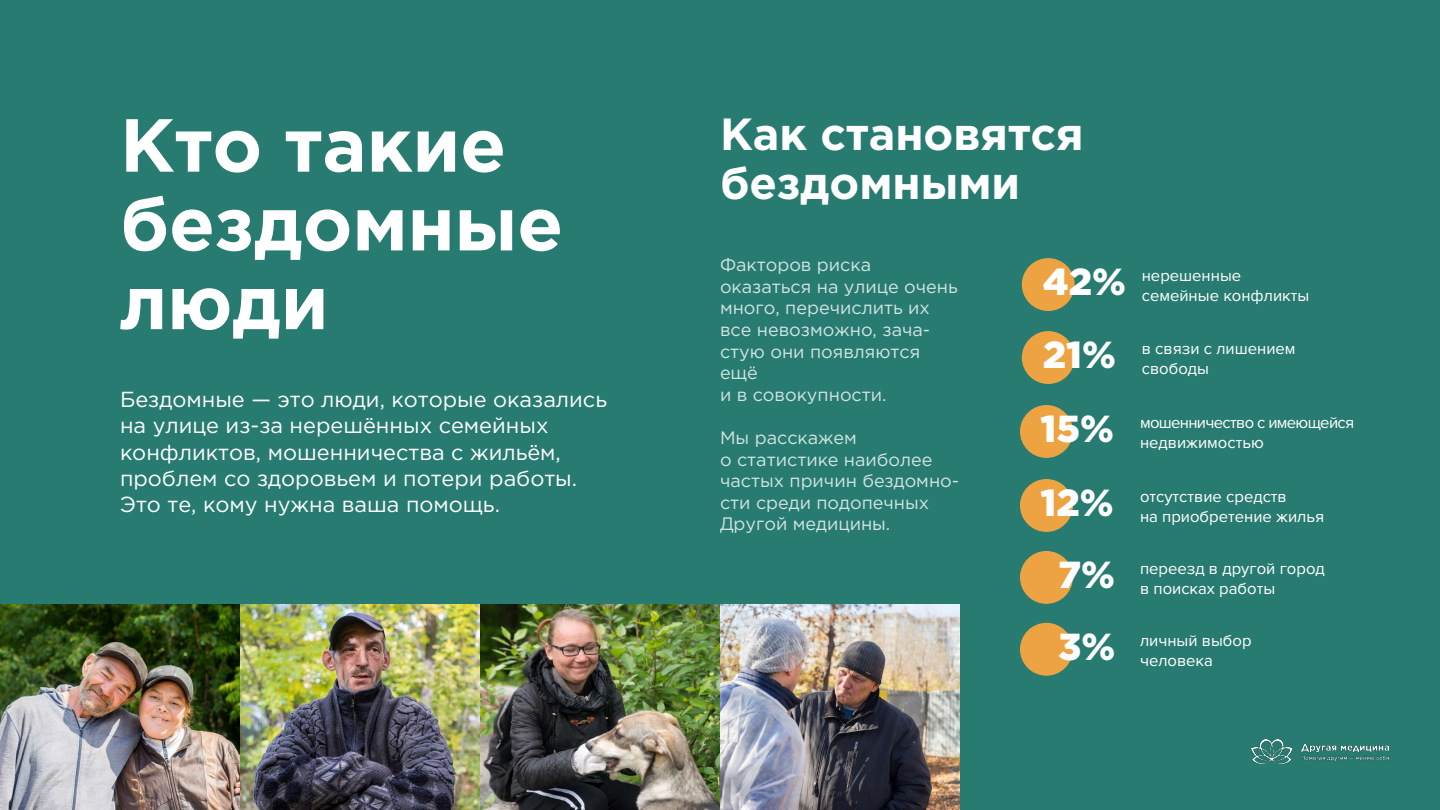
<style>
.page{position:relative;width:1440px;height:810px;background:#277b71}
.page>*{position:absolute;margin:0;border:0;box-sizing:border-box;transform-origin:0 0}
.t1{font:700 75px/78.8px "Gotham Pro";color:#fff}
.t2{font:700 45px/48.8px "Gotham Pro";color:#fff}
.t3{font:900 37.65px "Gotham Pro";color:#fff}
.t4{font:21.75px/26.1px "Gotham Pro";color:#fff}
.t5{font:18px/21.6px "Gotham Pro";color:#fff}
.t6{font:16.65px/20px "Proxima Nova";color:#fff}
.t7{font:16.65px/20px "Proxima Nova";letter-spacing:-.04em;color:#fff}
</style>
<div class="page">
<img style="left:1251px;top:740px;width:138px;height:23px">
<div style="left:1022px;top:258px;width:53px;height:53px;background:#eea343;border-radius:50%"></div>
<div style="left:1022px;top:331px;width:53px;height:53px;background:#eea343;border-radius:50%"></div>
<div style="left:1020px;top:405px;width:53px;height:53px;background:#eea343;border-radius:50%"></div>
<div style="left:1020px;top:479px;width:53px;height:53px;background:#eea343;border-radius:50%"></div>
<div style="left:1020px;top:551px;width:53px;height:53px;background:#eea343;border-radius:50%"></div>
<div style="left:1020px;top:623px;width:53px;height:53px;background:#eea343;border-radius:50%"></div>
<img style="left:0;top:604px;width:240px;height:206px">
<img style="left:240px;top:604px;width:240px;height:206px">
<img style="left:480px;top:604px;width:240px;height:206px">
<img style="left:720px;top:604px;width:240px;height:206px">
<h1 class="t1" style="left:120px;top:104px;width:445px">Кто такие бездомные люди</h1>
<p class="t4" style="left:120px;top:387px;width:489px">Бездомные — это люди, которые оказались на улице из-за нерешённых семейных конфликтов, мошенничества с жильём, проблем со здоровьем и потери работы.<br>Это те, кому нужна ваша помощь.</p>
<h2 class="t2" style="left:720px;top:108px;width:365px">Как становятся бездомными</h2>
<p class="t5" style="left:720px;top:254px;width:239px">Факторов риска оказаться на улице очень много, перечислить их все невозможно, зача&shy;стую они появляются ещё<br>и в совокупности.</p>
<p class="t5" style="left:720px;top:427px;width:241px">Мы расскажем<br>о статистике наиболее частых причин бездомно&shy;сти среди подопечных<br>Другой медицины.</p>
<h3 class="t3" style="left:1043px;top:260px;width:85px">42%</h3>
<p class="t6" style="left:1142px;top:266px;width:169px">нерешенные семейные конфликты</p>
<h3 class="t3" style="left:1043px;top:333px;width:75px">21%</h3>
<p class="t6" style="left:1142px;top:339px;width:155px">в связи с лишением свободы</p>
<h3 class="t3" style="left:1041px;top:407px;width:75px">15%</h3>
<p class="t7" style="left:1140px;top:413px;width:216px">мошенничество с имеющейся недвижимостью</p>
<h3 class="t3" style="left:1041px;top:481px;width:75px">12%</h3>
<p class="t6" style="left:1140px;top:487px;width:186px">отсутствие средств<br>на приобретение жилья</p>
<h3 class="t3" style="left:1058px;top:553px;width:58px">7%</h3>
<p class="t6" style="left:1140px;top:559px;width:186px">переезд в другой город в поисках работы</p>
<h3 class="t3" style="left:1058px;top:625px;width:59px">3%</h3>
<p class="t6" style="left:1140px;top:630px;width:113px">личный выбор человека</p>
</div>
